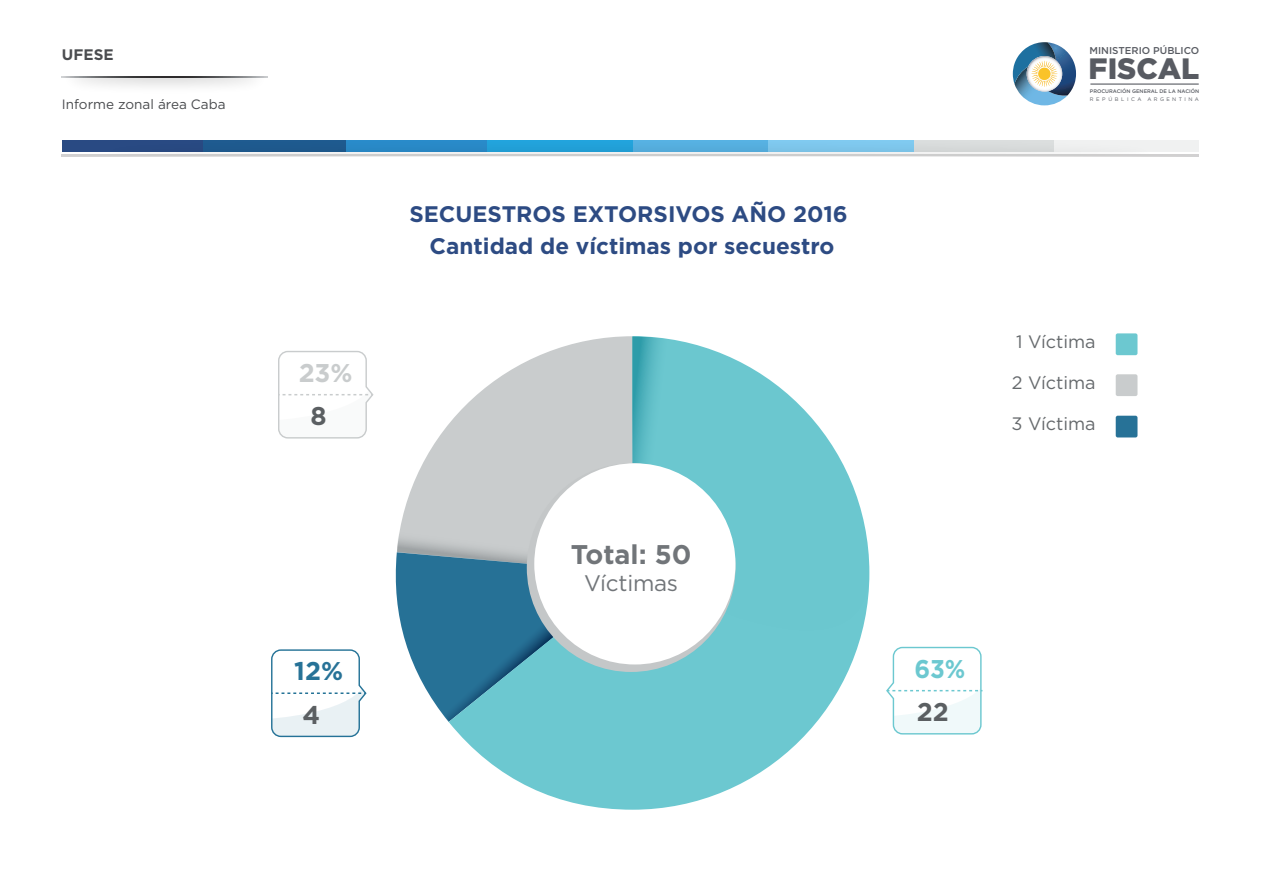
<style>
.page{position:relative;width:1263px;height:893px;background:#fff}
.page>*{position:absolute;margin:0;border:0;box-sizing:border-box;transform-origin:0 0}
.t1{font:900 29.4px "Gotham";color:#585b62}
.t2{font:700 27px "Gotham";color:#717579}
.t3{font:700 25.65px "Gotham";color:#5b5f62}
.t4{font:700 25.65px "Gotham";color:#277297}
.t5{font:700 25.65px "Gotham";color:#c9cccd}
.t6{font:700 25.65px "Gotham";color:#6cc8d0;scale:.93 1}
.t7{font:700 22.5px/31.5px "Gotham";color:#2d4b83;text-align:center}
.t8{font:22.5px "Gotham";letter-spacing:-.01em;color:#717579}
.t9{font:18px "Gotham";color:#666a6d}
.t10{font:700 15.3px "Gotham";color:#4a4c4f}
.t11{font:13.5px "Gotham";color:#4a4c4f}
.t12{font:500 9.9px "Gotham";color:#585b62}
.t13{font:500 5.1px "Gotham";color:#585b62}
.t14{font:5.1px "Gotham";letter-spacing:.49em;color:#585b62}
</style>
<div class="page">
<svg style="left:449px;top:631px;width:413px;height:179px;fill:#6cc8d0"></svg>
<div style="left:1116px;top:333px;width:21px;height:22px;background:#6cc8d0;border-radius:2px"></div>
<div style="left:1116px;top:374px;width:21px;height:22px;background:#c9cccd;border-radius:2px"></div>
<div style="left:1116px;top:416px;width:21px;height:21px;background:#277297;border-radius:2px"></div>
<svg style="left:271px;top:649px;width:96px;height:89px"></svg>
<svg style="left:633px;top:336px;width:236px;height:295px"></svg>
<svg style="left:395px;top:552px;width:238px;height:170px;background:#529bb2"></svg>
<svg style="left:397px;top:336px;width:236px;height:237px"></svg>
<div style="left:527px;top:463px;width:208px;height:209px;background:#c4c7c8;border-radius:50%"></div>
<div style="left:534px;top:463px;width:201px;height:201px;background:#fff;border-radius:50%"></div>
<svg style="left:278px;top:351px;width:96px;height:88px"></svg>
<svg style="left:886px;top:646px;width:96px;height:89px"></svg>
<div style="left:62px;top:140px;width:141px;height:11px;background:#294a83"></div>
<div style="left:1054px;top:140px;width:144px;height:11px;background:#f0f1f1"></div>
<img style="left:95px;top:105px;width:1087px;height:49px">
<svg style="left:62px;top:155px;width:1136px;height:2px"></svg>
<hr style="left:62px;top:154px;width:1136px;height:1px;background:#cdcdcd">
<svg style="left:1013px;top:42px;width:63px;height:63px"></svg>
<hr style="left:1090px;top:84px;width:109px;height:1px;background:#585b62">
<svg style="left:62px;top:77px;width:205px;height:1px"></svg>
<p class="t10" style="left:62px;top:45px;width:53px">UFESE</p>
<p class="t11" style="left:62px;top:95px;width:165px">Informe zonal área Caba</p>
<p class="t5" style="left:299px;top:355px;width:55px">23%</p>
<p class="t3" style="left:310px;top:399px;width:18px">8</p>
<p class="t4" style="left:294px;top:654px;width:50px">12%</p>
<p class="t3" style="left:303px;top:697px;width:19px">4</p>
<p class="t7" style="left:409px;top:198px;width:440px">SECUESTROS EXTORSIVOS AÑO 2016<br>Cantidad de víctimas por secuestro</p>
<p class="t2" style="left:571px;top:536px;width:122px">Total: 50</p>
<p class="t8" style="left:584px;top:568px;width:96px">Víctimas</p>
<p class="t12" style="left:1089px;top:44px;width:111px">MINISTERIO PÚBLICO</p>
<h1 class="t1" style="left:1088px;top:48px;width:112px">FISCAL</h1>
<p class="t13" style="left:1090px;top:87px;width:111px">PROCURACIÓN GENERAL DE LA NACIÓN</p>
<p class="t14" style="left:1090px;top:96px;width:111px">REPÚBLICA ARGENTINA</p>
<p class="t9" style="left:1016px;top:331px;width:81px">1 Víctima</p>
<p class="t9" style="left:1012px;top:371px;width:85px">2 Víctima</p>
<p class="t9" style="left:1011px;top:412px;width:86px">3 Víctima</p>
<p class="t6" style="left:914px;top:651px;width:56px">63%</p>
<p class="t3" style="left:917px;top:695px;width:33px">22</p>
</div>
